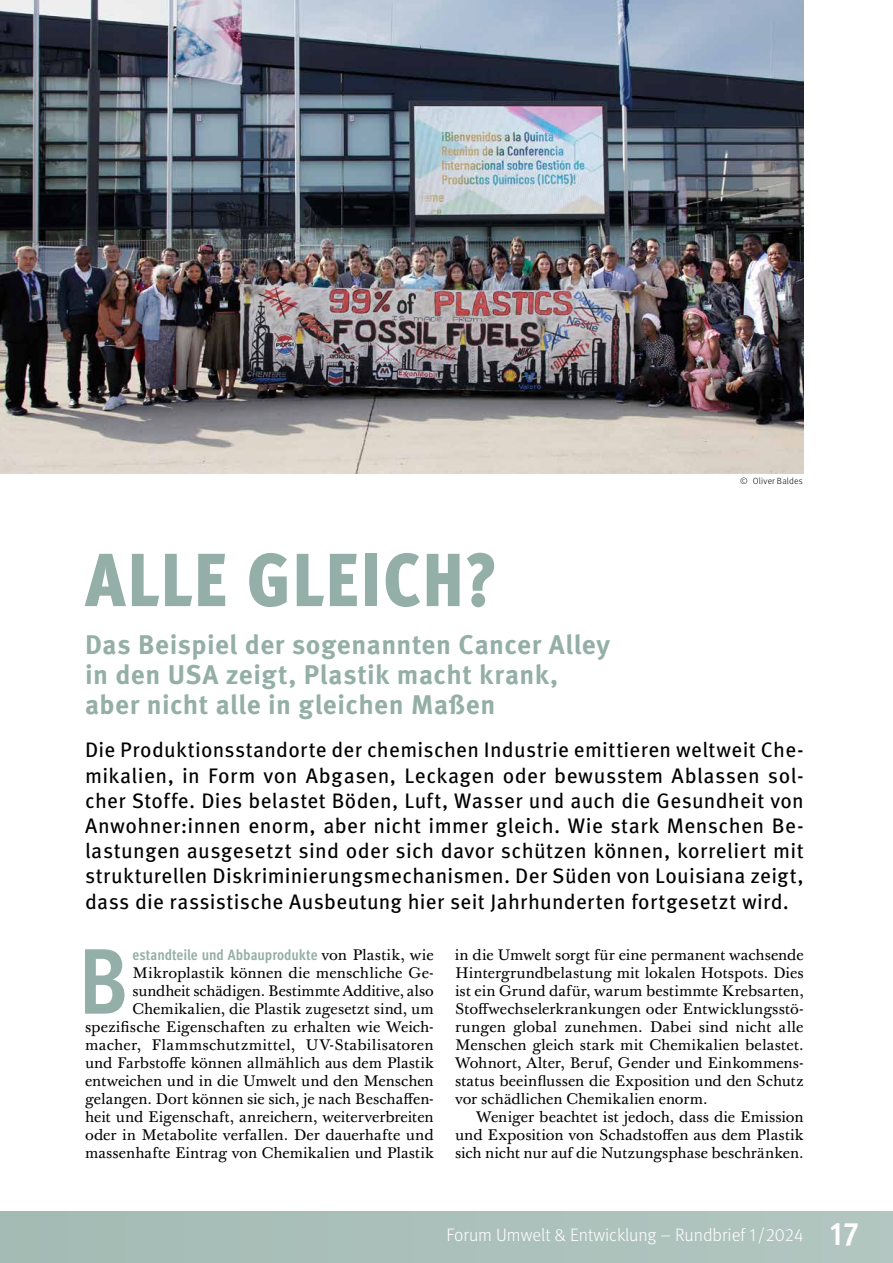
<style>
.page{position:relative;width:893px;height:1263px;background:#fff}
.page>*{position:absolute;margin:0;border:0;box-sizing:border-box;transform-origin:0 0}
.t1{font:700 condensed 93px "Meta Pro";color:#94afa7}
.t2{font:900 condensed 75px "Meta Pro";letter-spacing:.03em;color:#94afa7}
.t3{font:700 27px/30px "Meta Pro";letter-spacing:.015em;color:#94afa7}
.t4{font:21px/25.2px "Meta Pro";letter-spacing:.015em;color:#000;text-align:justify}
.t5{font:300 18px "Meta Pro";color:#fff}
.t6{font:15px/18px "Baskerville 10 Pro";color:#000;text-align:justify}
.t7{font:700 condensed 15px "Meta Pro";letter-spacing:-.005em;color:#94afa7}
.t8{font:300 9px "Meta Pro";letter-spacing:.02em;color:#000}
.s1{font-family:"Baskerville 10 Pro";font-weight:400;font-stretch:normal;color:#000}
.s2{font-weight:700;font-stretch:condensed;font-size:33px}
</style>
<div class="page">
<img style="left:0;top:0;width:804px;height:473px">
<div style="left:0;top:1212px;width:893px;height:51px;background:#abc0ba"></div>
<p class="t8" style="left:740px;top:474px;width:64px">© Oliver Baldes</p>
<h2 class="t2" style="left:85px;top:521px;width:414px">ALLE GLEICH?</h2>
<h3 class="t3" style="left:85px;top:628px;width:527px">Das Beispiel der sogenannten Cancer Alley in den USA zeigt, Plastik macht krank, aber nicht alle in gleichen Maßen</h3>
<p class="t4" style="left:85px;top:736px;width:720px">Die Produktionsstandorte der chemischen Industrie emittieren weltweit Che&shy;mikalien, in Form von Abgasen, Leckagen oder bewusstem Ablassen sol&shy;cher Stoffe. Dies belastet Böden, Luft, Wasser und auch die Gesundheit von Anwohner:innen enorm, aber nicht immer gleich. Wie stark Menschen Be&shy;lastungen ausgesetzt sind oder sich davor schützen können, korreliert mit strukturellen Diskriminierungsmechanismen. Der Süden von Louisiana zeigt, dass die rassistische Ausbeutung hier seit Jahrhunderten fortgesetzt wird.</p>
<h1 class="t1" style="left:79px;top:910px;width:51px">B</h1>
<p class="t7" style="left:133px;top:943px;width:303px">estandteile und Abbauprodukte <span class="s1">von Plastik, wie</span></p>
<p class="t6" style="left:455px;top:946px;width:350px">in die Umwelt sorgt für eine permanent wachsende Hintergrundbelastung mit lokalen Hotspots. Dies ist ein Grund dafür, warum bestimmte Krebsarten, Stoffwechselerkrankungen oder Entwicklungsstö&shy;rungen global zunehmen. Dabei sind nicht alle Menschen gleich stark mit Chemikalien belastet.<br>Wohnort, Alter, Beruf, Gender und Einkommens&shy;status beeinflussen die Exposition und den Schutz vor schädlichen Chemikalien enorm.</p>
<p class="t6" style="left:455px;top:1108px;width:350px;text-indent:21px">Weniger beachtet ist jedoch, dass die Emission und Exposition von Schadstoffen aus dem Plastik sich nicht nur auf die Nutzungsphase beschränken.</p>
<p class="t6" style="left:85px;top:964px;width:350px;text-align:right">Mikroplastik können die menschliche Ge&shy;sundheit schädigen. Bestimmte Additive, also Chemikalien, die Plastik zugesetzt sind, um spezifische Eigenschaften zu erhalten wie Weich&shy;macher, Flammschutzmittel, UV-Stabilisatoren und Farbstoffe können allmählich aus dem Plastik entweichen und in die Umwelt und den Menschen gelangen. Dort können sie sich, je nach Beschaffen&shy;heit und Eigenschaft, anreichern, weiterverbreiten oder in Metabolite verfallen. Der dauerhafte und massenhafte Eintrag von Chemikalien und Plastik</p>
<p class="t5" style="left:447px;top:1222px;width:413px">Forum Umwelt &amp; Entwicklung – Rundbrief 1/2024 <span class="s2">17</span></p>
</div>
